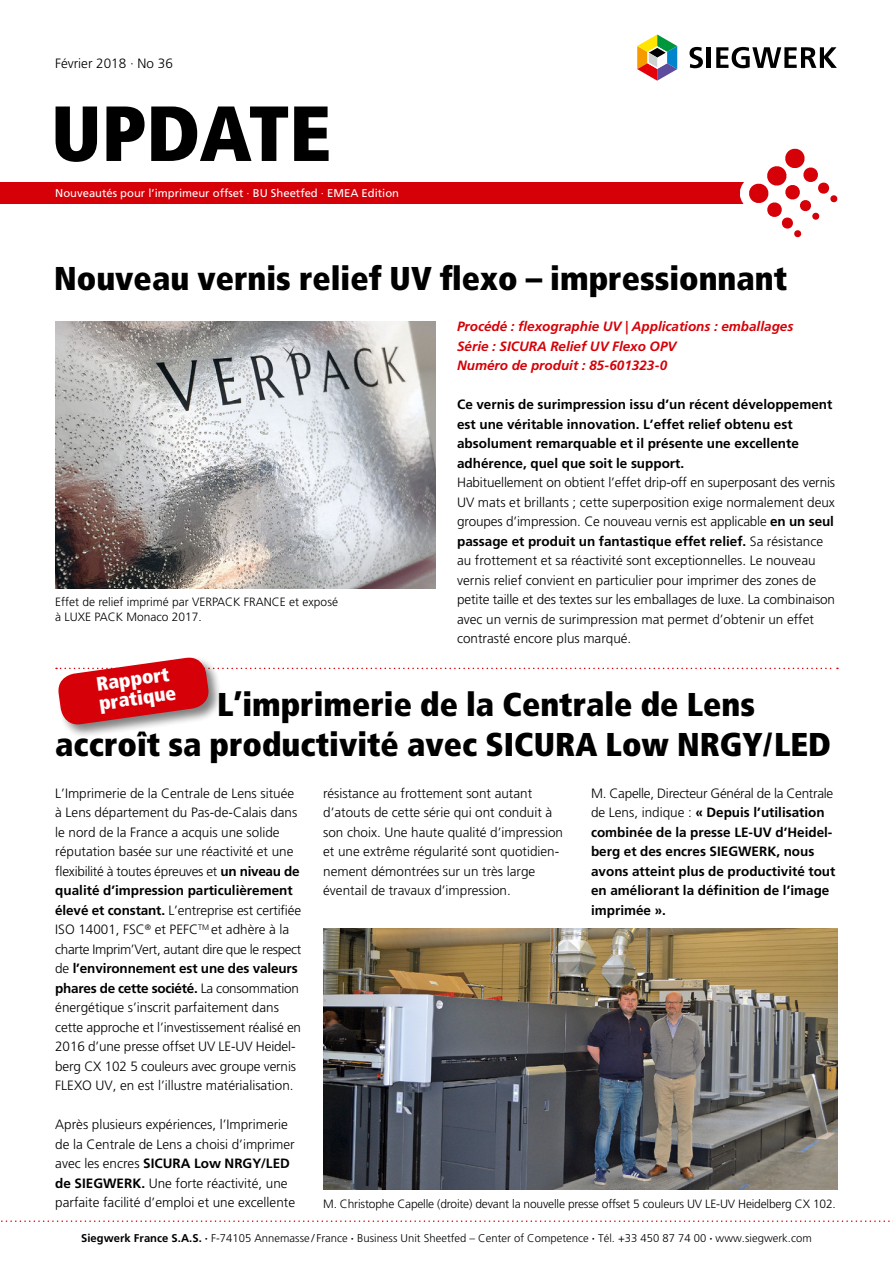
<style>
.page{position:relative;width:893px;height:1263px;background:#fff}
.page>*{position:absolute;margin:0;border:0;box-sizing:border-box;transform-origin:0 0}
.t1{font:900 condensed 78px "Frutiger";color:#000}
.t2{font:900 condensed 33px/39.6px "Frutiger";color:#000}
.t3{font:900 condensed 19.5px/19.5px "Frutiger";color:#fff}
.t4{font:300 13.5px/19.5px "Frutiger";color:#000}
.t5{font:700 13.5px/19.5px "Frutiger";color:#000}
.t6{font:italic 700 13.5px/19.5px "Frutiger";color:#d50008}
.t7{font:300 12px/14.4px "Frutiger";letter-spacing:-.015em;color:#000}
.t8{font:300 11.25px "Frutiger";letter-spacing:.005em;color:#000}
.t9{font:11.25px "Frutiger";color:#fff}
.s1{font-weight:700}
.s2{font-weight:300}
</style>
<div class="page">
<svg style="left:637px;top:34px;width:41px;height:47px"></svg>
<svg style="left:689px;top:47px;width:14px;height:21px"></svg>
<hr style="left:707px;top:47px;width:4px;height:21px;background:#000">
<svg style="left:716px;top:47px;width:121px;height:21px"></svg>
<div style="left:0;top:183px;width:748px;height:21px;background:#d50008"></div>
<svg style="left:1px;top:1220px;width:892px;height:2px"></svg>
<svg style="left:725px;top:148px;width:113px;height:90px"></svg>
<img style="left:55px;top:321px;width:381px;height:268px">
<div style="left:57px;top:656px;width:165px;height:82px;background:#000;opacity:.5"></div>
<svg style="left:56px;top:656px;width:782px;height:71px"></svg>
<img style="left:323px;top:928px;width:515px;height:261px">
<p class="t4" style="left:55px;top:53px;width:119px">Février 2018 · No 36</p>
<h1 class="t1" style="left:51px;top:86px;width:282px">UPDATE</h1>
<p class="t9" style="left:55px;top:186px;width:345px">Nouveautés pour l’imprimeur offset · BU Sheetfed · EMEA Edition</p>
<h2 class="t2" style="left:54px;top:258px;width:734px">Nouveau vernis relief UV flexo – impressionnant</h2>
<p class="t6" style="left:457px;top:317px;width:338px">Procédé : flexographie UV | Applications : emballages<br>Série : SICURA Relief UV Flexo OPV<br>Numéro de produit : 85-601323-0</p>
<p class="t5" style="left:457px;top:395px;width:377px">Ce vernis de surimpression issu d’un récent développement est une véritable innovation. L’effet relief obtenu est absolument remarquable et il présente une excellente adhérence, quel que soit le support.</p>
<p class="t4" style="left:457px;top:473px;width:379px">Habituellement on obtient l’effet drip-off en superposant des vernis UV mats et brillants ; cette superposition exige normalement deux groupes d’impression. Ce nouveau vernis est applicable <span class="s1">en un seul passage et produit un fantastique effet relief.</span> Sa résistance au frottement et sa réactivité sont exceptionnelles. Le nouveau vernis relief convient en particulier pour imprimer des zones de petite taille et des textes sur les emballages de luxe. La combinaison avec un vernis de surimpression mat permet d’obtenir un effet contrasté encore plus marqué.</p>
<p class="t7" style="left:55px;top:595px;width:284px">Effet de relief imprimé par VERPACK FRANCE et exposé à LUXE PACK Monaco 2017.</p>
<h3 class="t3" style="left:95px;top:674px;width:79px;rotate:-8deg">Rapport pratique</h3>
<h2 class="t2" style="left:55px;top:685px;width:777px;text-indent:162px">L’imprimerie de la Centrale de Lens accroît sa productivité avec SICURA Low NRGY/LED</h2>
<p class="t4" style="left:55px;top:784px;width:248px">L’Imprimerie de la Centrale de Lens située à Lens département du Pas-de-Calais dans le nord de la France a acquis une solide réputation basée sur une réactivité et une flexibilité à toutes épreuves et <span class="s1">un niveau de qualité d’impression particulièrement élevé et constant.</span> L’entreprise est certifiée ISO 14001, FSC<sup>®</sup> et PEFC<sup>TM</sup> et adhère à la charte Imprim’Vert, autant dire que le respect de <span class="s1">l’environnement est une des valeurs phares de cette société.</span> La consommation énergétique s’inscrit parfaitement dans cette approche et l’investissement réalisé en 2016 d’une presse offset UV LE-UV Heidel&shy;berg CX 102 5 couleurs avec groupe vernis FLEXO UV, en est l’illustre matérialisation.</p>
<p class="t4" style="left:55px;top:1115px;width:241px">Après plusieurs expériences, l’Imprimerie de la Centrale de Lens a choisi d’imprimer avec les encres <span class="s1">SICURA Low NRGY/LED de SIEGWERK.</span> Une forte réactivité, une parfaite facilité d’emploi et une excellente</p>
<p class="t4" style="left:323px;top:784px;width:241px">résistance au frottement sont autant d’atouts de cette série qui ont conduit à son choix. Une haute qualité d’impression et une extrême régularité sont quotidien&shy;nement démontrées sur un très large éventail de travaux d’impression.</p>
<p class="t5" style="left:591px;top:783px;width:246px"><span class="s2">M. Capelle, Directeur Général de la Centrale de Lens, indique :</span> « Depuis l’utilisation combinée de la presse LE-UV d’Heidel&shy;berg et des encres SIEGWERK, nous avons atteint plus de productivité tout en améliorant la définition de l’image imprimée ».</p>
<p class="t7" style="left:323px;top:1197px;width:514px">M. Christophe Capelle (droite) devant la nouvelle presse offset 5 couleurs UV LE-UV Heidelberg CX 102.</p>
<p class="t8" style="left:81px;top:1231px;width:732px"><span class="s1">Siegwerk France S.A.S. ·</span> F-74105 Annemasse/ France <span class="s1">·</span> Business Unit Sheetfed – Center of Competence <span class="s1">·</span> Tél. +33 450 87 74 00 <span class="s1">·</span> www.siegwerk.com</p>
</div>
